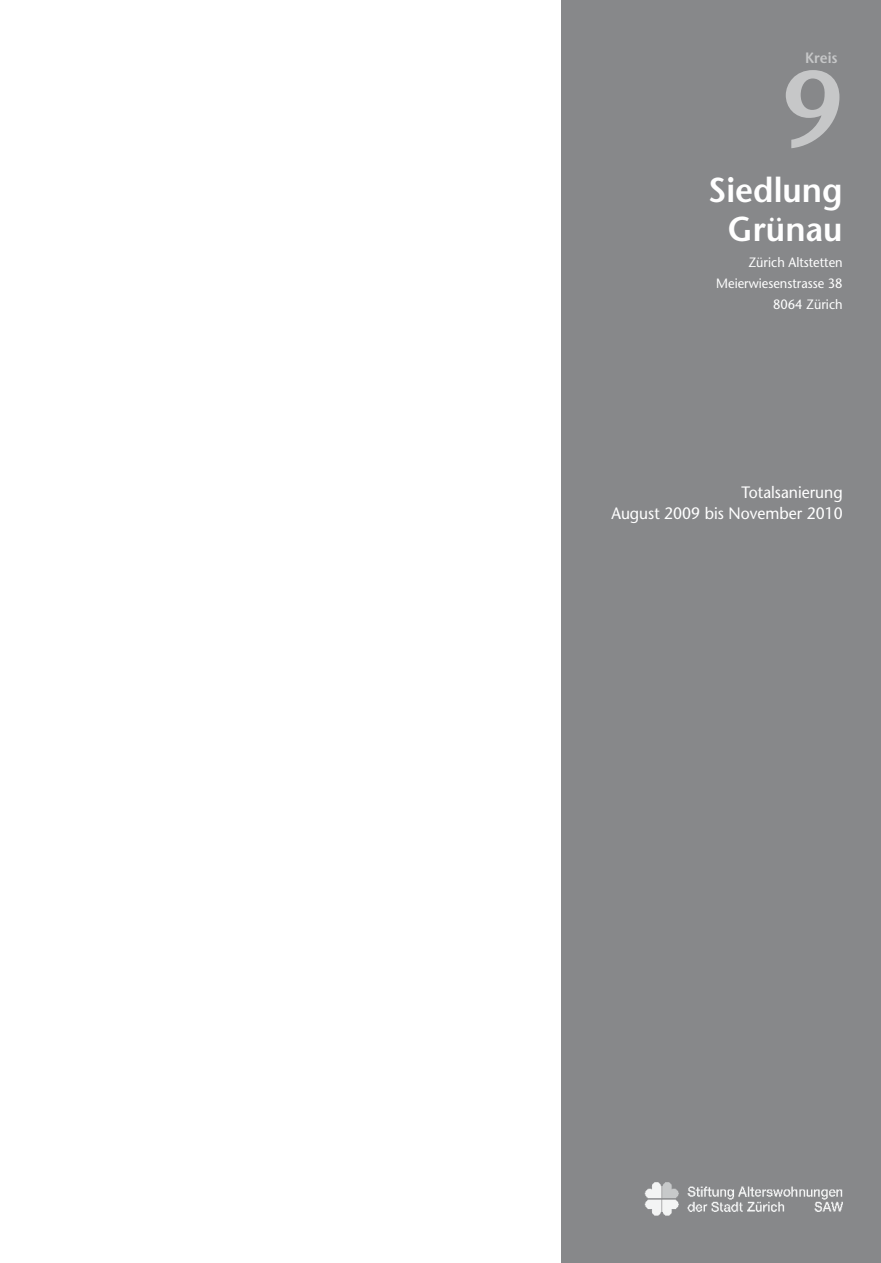
<style>
.page{position:relative;width:881px;height:1263px;background:#fff}
.page>*{position:absolute;margin:0;border:0;box-sizing:border-box;transform-origin:0 0}
.t1{font:600 108px "Stone Sans";color:#c6c7c8;scale:.95 1}
.t2{font:600 34.5px/39px "Stone Sans";color:#fff;text-align:center;scale:.95 1}
.t3{font:16.5px/21px "Stone Sans";color:#fff;text-align:right;scale:.95 1}
.t4{font:600 15px "Stone Sans";color:#c6c7c8;scale:.95 1}
.t5{font:13.5px/21px "Stone Sans";color:#fff;text-align:right;scale:.95 1}
</style>
<div class="page">
<div style="left:561px;top:0;width:319px;height:1263px;background:#87888a"></div>
<img style="left:644px;top:1182px;width:199px;height:34px">
<p class="t4" style="left:804px;top:48px;width:36px">Kreis</p>
<h1 class="t1" style="left:782px;top:42px;width:63px">9</h1>
<h2 class="t2" style="left:708px;top:170px;width:143px">Siedlung<br>Grünau</h2>
<p class="t5" style="left:716px;top:252px;width:134px">Zürich Altstetten<br>Meierwiesenstrasse 38<br>8064 Zürich</p>
<p class="t3" style="left:611px;top:482px;width:245px">Totalsanierung<br>August 2009 bis November 2010</p>
</div>
